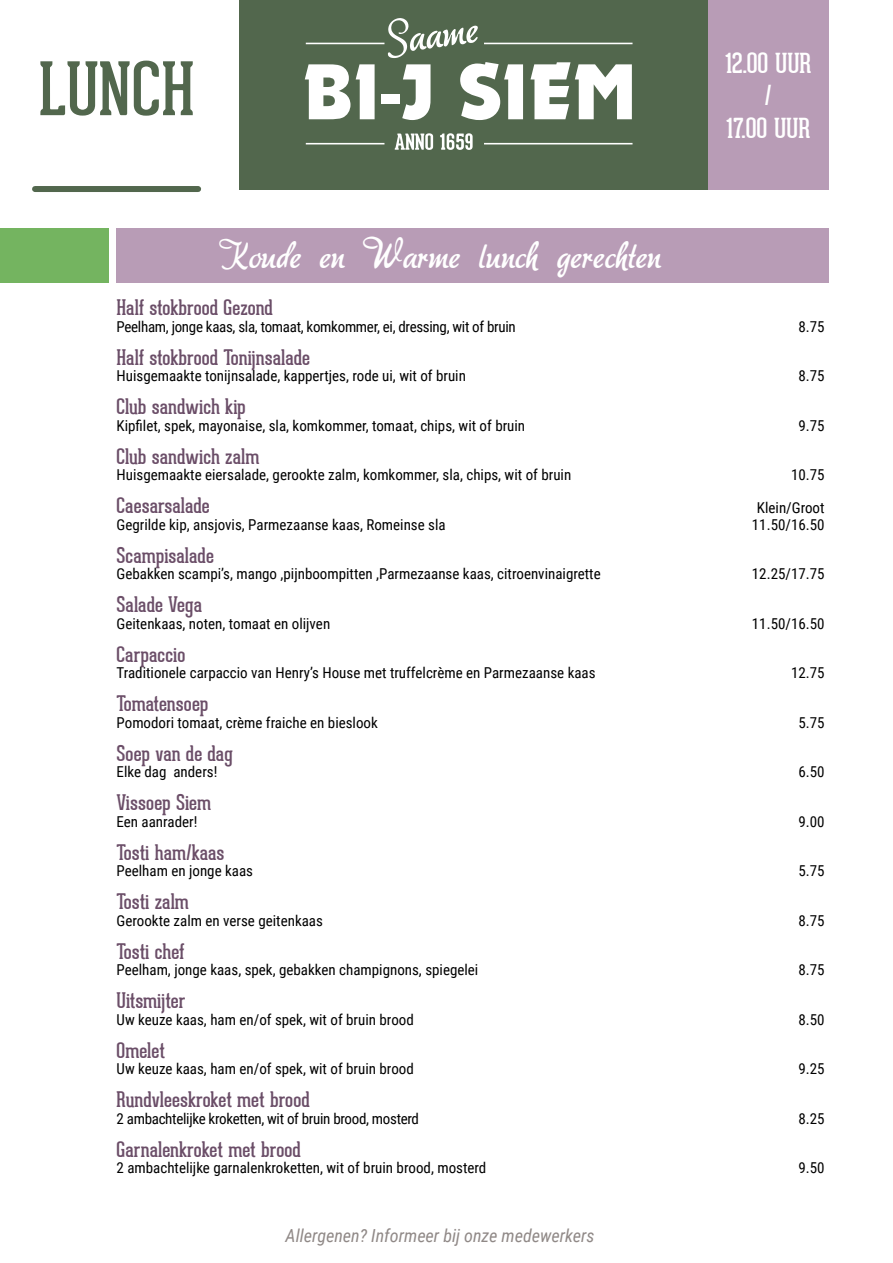
<style>
.page{position:relative;width:893px;height:1263px;background:#fff}
.page>*{position:absolute;margin:0;border:0;box-sizing:border-box;transform-origin:0 0}
.t1{font:36px "aka Dora";color:#fff}
.t2{font:27px/32.4px "Geared Slab";color:#fff;text-align:center}
.t3{font:21px "Geared Slab";color:#6b4e68}
.t4{font:italic 18px "Roboto Condensed";color:#908987}
.t5{font:15px "Roboto Condensed";color:#000}
.t6{font:15px "Roboto Condensed";letter-spacing:-.02em;color:#000}
</style>
<div class="page">
<div style="left:117px;top:228px;width:712px;height:54px;background:#b89cb6"></div>
<div style="left:0;top:228px;width:108px;height:54px;background:#74b460"></div>
<svg style="left:40px;top:61px;width:153px;height:55px"></svg>
<div style="left:707px;top:0;width:122px;height:189px;background:#b89cb6"></div>
<div style="left:239px;top:0;width:468px;height:189px;background:#52674d"></div>
<svg style="left:395px;top:133px;width:38px;height:17px"></svg>
<svg style="left:440px;top:133px;width:33px;height:17px"></svg>
<hr style="left:306px;top:43px;width:78px;height:1px;background:#fff">
<hr style="left:484px;top:43px;width:148px;height:1px;background:#fff">
<hr style="left:306px;top:143px;width:78px;height:1px;background:#fff">
<hr style="left:484px;top:143px;width:148px;height:1px;background:#fff">
<svg style="left:305px;top:64px;width:45px;height:55px"></svg>
<svg style="left:356px;top:64px;width:19px;height:55px"></svg>
<div style="left:381px;top:94px;width:19px;height:10px;background:#fff"></div>
<svg style="left:530px;top:62px;width:102px;height:57px"></svg>
<svg style="left:388px;top:18px;width:135px;height:102px"></svg>
<div style="left:35px;top:186px;width:163px;height:6px;background:#52674d"></div>
<h1 class="t1" style="left:219px;top:231px;width:444px">Koude en Warme lunch gerechten</h1>
<h2 class="t2" style="left:725px;top:47px;width:88px">12.00 UUR /<br>17.00 UUR</h2>
<h3 class="t3" style="left:117px;top:295px;width:158px">Half stokbrood Gezond</h3>
<p class="t6" style="left:117px;top:316px;width:401px">Peelham, jonge kaas, sla, tomaat, komkommer, ei, dressing, wit of bruin</p>
<p class="t5" style="left:798px;top:316px;width:28px">8.75</p>
<h3 class="t3" style="left:117px;top:344px;width:195px">Half stokbrood Tonijnsalade</h3>
<p class="t5" style="left:117px;top:365px;width:351px">Huisgemaakte tonijnsalade, kappertjes, rode ui, wit of bruin</p>
<p class="t5" style="left:798px;top:365px;width:28px">8.75</p>
<h3 class="t3" style="left:117px;top:394px;width:131px">Club sandwich kip</h3>
<p class="t5" style="left:117px;top:415px;width:410px">Kipfilet, spek, mayonaise, sla, komkommer, tomaat, chips, wit of bruin</p>
<p class="t5" style="left:798px;top:415px;width:28px">9.75</p>
<h3 class="t3" style="left:117px;top:443px;width:144px">Club sandwich zalm</h3>
<p class="t5" style="left:117px;top:464px;width:456px">Huisgemaakte eiersalade, gerookte zalm, komkommer, sla, chips, wit of bruin</p>
<p class="t5" style="left:791px;top:464px;width:35px">10.75</p>
<h3 class="t3" style="left:117px;top:493px;width:95px">Caesarsalade</h3>
<p class="t5" style="left:757px;top:497px;width:69px">Klein/Groot</p>
<p class="t5" style="left:117px;top:514px;width:331px">Gegrilde kip, ansjovis, Parmezaanse kaas, Romeinse sla</p>
<p class="t5" style="left:752px;top:514px;width:74px">11.50/16.50</p>
<h3 class="t3" style="left:117px;top:542px;width:99px">Scampisalade</h3>
<p class="t5" style="left:117px;top:563px;width:486px">Gebakken scampi’s, mango ,pijnboompitten ,Parmezaanse kaas, citroenvinaigrette</p>
<p class="t5" style="left:752px;top:563px;width:74px">12.25/17.75</p>
<h3 class="t3" style="left:117px;top:592px;width:87px">Salade Vega</h3>
<p class="t5" style="left:117px;top:613px;width:215px">Geitenkaas, noten, tomaat en olijven</p>
<p class="t5" style="left:752px;top:613px;width:74px">11.50/16.50</p>
<h3 class="t3" style="left:117px;top:641px;width:70px">Carpaccio</h3>
<p class="t5" style="left:117px;top:662px;width:481px">Traditionele carpaccio van Henry’s House met truffelcrème en Parmezaanse kaas</p>
<p class="t5" style="left:791px;top:662px;width:35px">12.75</p>
<h3 class="t3" style="left:117px;top:691px;width:94px">Tomatensoep</h3>
<p class="t5" style="left:117px;top:712px;width:263px">Pomodori tomaat, crème fraiche en bieslook</p>
<p class="t5" style="left:798px;top:712px;width:28px">5.75</p>
<h3 class="t3" style="left:117px;top:740px;width:118px">Soep van de dag</h3>
<p class="t5" style="left:117px;top:761px;width:102px">Elke dag anders!</p>
<p class="t5" style="left:798px;top:761px;width:28px">6.50</p>
<h3 class="t3" style="left:117px;top:790px;width:96px">Vissoep Siem</h3>
<p class="t5" style="left:117px;top:811px;width:82px">Een aanrader!</p>
<p class="t5" style="left:798px;top:811px;width:28px">9.00</p>
<h3 class="t3" style="left:117px;top:839px;width:109px">Tosti ham/kaas</h3>
<p class="t5" style="left:117px;top:860px;width:138px">Peelham en jonge kaas</p>
<p class="t5" style="left:798px;top:860px;width:28px">5.75</p>
<h3 class="t3" style="left:117px;top:889px;width:74px">Tosti zalm</h3>
<p class="t5" style="left:117px;top:910px;width:208px">Gerookte zalm en verse geitenkaas</p>
<p class="t5" style="left:798px;top:910px;width:28px">8.75</p>
<h3 class="t3" style="left:117px;top:938px;width:70px">Tosti chef</h3>
<p class="t5" style="left:117px;top:959px;width:363px">Peelham, jonge kaas, spek, gebakken champignons, spiegelei</p>
<p class="t5" style="left:798px;top:959px;width:28px">8.75</p>
<h3 class="t3" style="left:117px;top:988px;width:70px">Uitsmijter</h3>
<p class="t5" style="left:117px;top:1009px;width:299px">Uw keuze kaas, ham en/of spek, wit of bruin brood</p>
<p class="t5" style="left:798px;top:1009px;width:28px">8.50</p>
<h3 class="t3" style="left:117px;top:1037px;width:50px">Omelet</h3>
<p class="t5" style="left:117px;top:1058px;width:299px">Uw keuze kaas, ham en/of spek, wit of bruin brood</p>
<p class="t5" style="left:798px;top:1058px;width:28px">9.25</p>
<h3 class="t3" style="left:117px;top:1087px;width:195px">Rundvleeskroket met brood</h3>
<p class="t6" style="left:117px;top:1108px;width:304px">2 ambachtelijke kroketten, wit of bruin brood, mosterd</p>
<p class="t5" style="left:798px;top:1108px;width:28px">8.25</p>
<h3 class="t3" style="left:117px;top:1136px;width:186px">Garnalenkroket met brood</h3>
<p class="t5" style="left:117px;top:1157px;width:371px">2 ambachtelijke garnalenkroketten, wit of bruin brood, mosterd</p>
<p class="t5" style="left:798px;top:1157px;width:28px">9.50</p>
<p class="t4" style="left:286px;top:1223px;width:311px">Allergenen? Informeer bij onze medewerkers</p>
</div>
